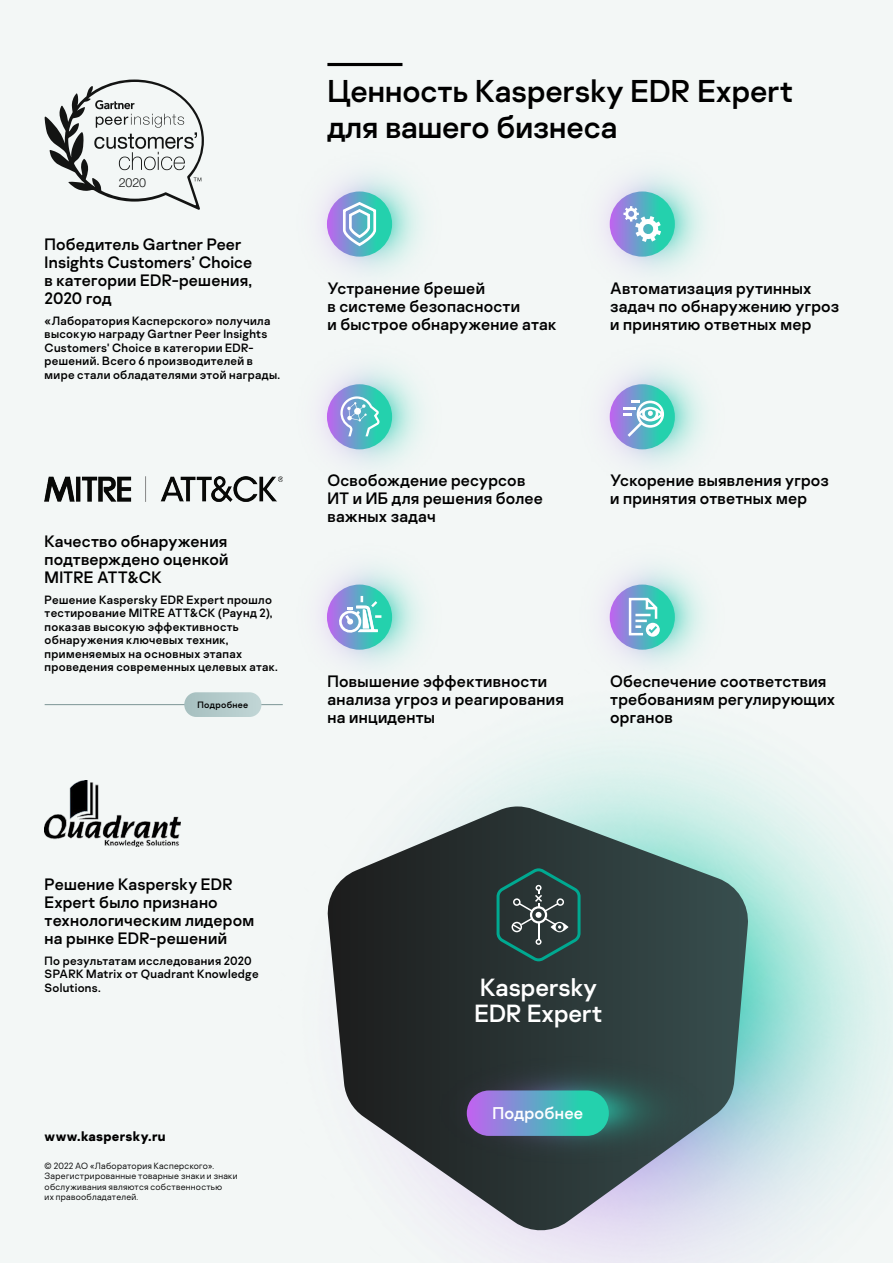
<style>
.page{position:relative;width:893px;height:1263px;background:#f3f7f6}
.page>*{position:absolute;margin:0;border:0;box-sizing:border-box;transform-origin:0 0}
.t1{font:31.5px/36px "Kaspersky Sans";color:#000}
.t2{font:24.75px/26.2px "Kaspersky Sans";color:#fff}
.t3{font:16.95px "Kaspersky Sans";letter-spacing:.01em;color:#fff}
.t4{font:16.5px/18px "Kaspersky Sans";letter-spacing:.015em;color:#000}
.Body_Bold{font:700 13.5px "Kaspersky Sans";letter-spacing:.015em;color:#000}
.t5{font:300 12.45px "Helvetica Neue Cyr";color:#131413}
.t6{font:12px/13.5px "Kaspersky Sans";letter-spacing:.025em;color:#000}
.t7{font:9.15px "Kaspersky Sans";letter-spacing:.035em;color:#000}
.copyright{font:300 9px/10.5px "Kaspersky Sans";letter-spacing:.03em;color:#000}
</style>
<div class="page">
<img style="left:138px;top:692px;width:755px;height:571px">
<svg style="left:326px;top:806px;width:424px;height:427px"></svg>
<svg style="left:497px;top:868px;width:84px;height:93px;background:#334e4b"></svg>
<img style="left:440px;top:1057px;width:263px;height:107px">
<svg style="left:467px;top:1090px;width:142px;height:46px;background:#61a3c6"></svg>
<hr style="left:327px;top:63px;width:75px;height:3px;background:#000">
<img style="left:321px;top:174px;width:101px;height:99px">
<img style="left:321px;top:367px;width:101px;height:99px">
<img style="left:321px;top:567px;width:101px;height:99px">
<img style="left:604px;top:174px;width:101px;height:99px">
<img style="left:604px;top:367px;width:101px;height:99px">
<img style="left:604px;top:567px;width:101px;height:99px">
<svg style="left:327px;top:191px;width:65px;height:66px;background:#65a7c8"></svg>
<svg style="left:327px;top:384px;width:65px;height:65px;background:#63a6c8"></svg>
<svg style="left:327px;top:584px;width:65px;height:66px;background:#64a8c8"></svg>
<svg style="left:610px;top:191px;width:65px;height:66px;background:#62a9c7"></svg>
<svg style="left:610px;top:384px;width:65px;height:65px;background:#63a5c8"></svg>
<svg style="left:610px;top:584px;width:65px;height:66px;background:#65a6c9"></svg>
<svg style="left:45px;top:80px;width:159px;height:130px"></svg>
<img style="left:45px;top:476px;width:238px;height:25px">
<hr style="left:45px;top:704px;width:238px;height:1px;background:#7d9696">
<div style="left:184px;top:692px;width:77px;height:25px;background:#b4cbcb;border-radius:12px"></div>
<img style="left:45px;top:781px;width:135px;height:66px">
<svg style="left:342px;top:200px;width:35px;height:48px"></svg>
<svg style="left:623px;top:206px;width:38px;height:36px"></svg>
<svg style="left:623px;top:400px;width:41px;height:37px"></svg>
<svg style="left:628px;top:597px;width:32px;height:40px"></svg>
<svg style="left:340px;top:396px;width:40px;height:40px;background:#7cbed0"></svg>
<svg style="left:338px;top:596px;width:43px;height:38px"></svg>
<p class="t5" style="left:119px;top:176px;width:29px">2020</p>
<p class="t4" style="left:45px;top:235px;width:209px">Победитель Gartner Peer<br>Insights Customers’ Choice в категории EDR-решения,<br>2020 год</p>
<p class="t6" style="left:45px;top:314px;width:237px">«Лаборатория Касперского» получила высокую награду Gartner Peer Insights Customers' Choice в категории EDR&shy;решений. Всего 6 производителей в мире стали обладателями этой награды.</p>
<p class="t4" style="left:45px;top:532px;width:185px;text-align:justify">Качество обнаружения подтверждено оценкой MITRE ATT&amp;CK</p>
<p class="t6" style="left:45px;top:593px;width:235px">Решение Kaspersky EDR Expert прошло тестирование MITRE ATT&amp;CK (Раунд 2), показав высокую эффективность обнаружения ключевых техник, применяемых на основных этапах проведения современных целевых атак.</p>
<p class="t7" style="left:197px;top:699px;width:52px">Подробнее</p>
<h3 class="t1" style="left:327px;top:73px;width:467px">Ценность Kaspersky EDR Expert для вашего бизнеса</h3>
<p class="t4" style="left:327px;top:279px;width:231px">Устранение брешей<br>в системе безопасности<br>и быстрое обнаружение атак</p>
<p class="t4" style="left:610px;top:279px;width:231px">Автоматизация рутинных задач по обнаружению угроз и принятию ответных мер</p>
<p class="t4" style="left:327px;top:472px;width:217px">Освобождение ресурсов<br>ИТ и ИБ для решения более важных задач</p>
<p class="t4" style="left:610px;top:472px;width:220px">Ускорение выявления угроз и принятия ответных мер</p>
<p class="t4" style="left:327px;top:672px;width:238px">Повышение эффективности анализа угроз и реагирования на инциденты</p>
<p class="t4" style="left:610px;top:672px;width:226px">Обеспечение соответствия требованиям регулирующих органов</p>
<p class="t4" style="left:45px;top:875px;width:211px">Решение Kaspersky EDR<br>Expert было признано технологическим лидером на рынке EDR‑решений</p>
<p class="t6" style="left:45px;top:954px;width:216px">По результатам исследования 2020<br>SPARK Matrix от Quadrant Knowledge<br>Solutions.</p>
<p class="Body_Bold" style="left:45px;top:1128px;width:122px">www.kaspersky.ru</p>
<p class="copyright" style="left:45px;top:1160px;width:194px">© 2022 АО «Лаборатория Касперского».<br>Зарегистрированные товарные знаки и знаки обслуживания являются собственностью<br>их правообладателей.</p>
<p class="t2" style="left:474px;top:974px;width:130px">Kaspersky<br>EDR Expert</p>
<p class="t3" style="left:492px;top:1103px;width:92px">Подробнее</p>
</div>
